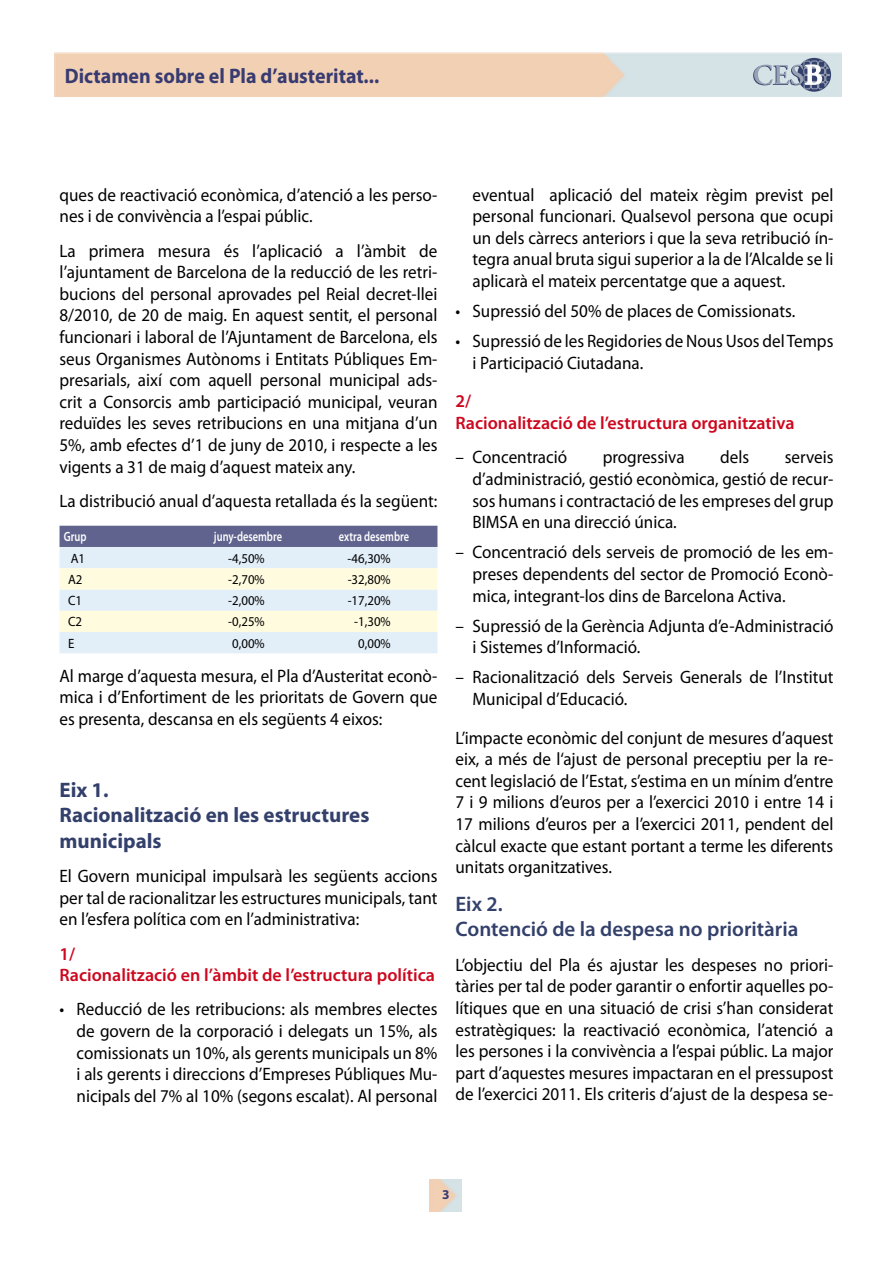
<style>
.page{position:relative;width:893px;height:1263px;background:#fff}
.page>*{position:absolute;margin:0;border:0;box-sizing:border-box;transform-origin:0 0}
.t1{font:700 21px/25.2px "Myriad";color:#33406b}
.t2{font:600 21px/25.2px "Myriad Pro";color:#33406b}
.t3{font:700 21px "Myriad Pro";color:#383b71;scale:.95 1}
.t4{font:18px/21.6px "Myriad Pro";color:#000;text-align:justify;scale:.95 1}
.t5{font:600 18px/21.6px "Myriad Pro";color:#cd071e}
.t6{font:13.5px "Myriad Pro";color:#000;scale:.95 1}
.t7{font:600 13.5px "Myriad Pro";color:#fff;scale:.77 1}
.t8{font:700 13.5px "Myriad";color:#383b71}
</style>
<div class="page">
<img style="left:430px;top:1179px;width:32px;height:32px">
<svg style="left:797px;top:58px;width:34px;height:34px"></svg>
<svg style="left:753px;top:61px;width:77px;height:28px;background:#a7b2c1"></svg>
<svg style="left:60px;top:526px;width:377px;height:127px;background:#d6dbdd"></svg>
<p class="t3" style="left:65px;top:62px;width:332px">Dictamen sobre el Pla d’austeritat...</p>
<p class="t4" style="left:60px;top:183px;width:399px">ques de reactivació econòmica, d’atenció a les perso&shy;nes i de convivència a l’espai públic.</p>
<p class="t4" style="left:60px;top:239px;width:399px">La primera mesura és l’aplicació a l’àmbit de l’ajuntament de Barcelona de la reducció de les retri&shy;bucions del personal aprovades pel Reial decret-llei 8/2010, de 20 de maig. En aquest sentit, el personal funcionari i laboral de l’Ajuntament de Barcelona, els seus Organismes Autònoms i Entitats Públiques Em&shy;presarials, així com aquell personal municipal ads&shy;crit a Consorcis amb participació municipal, veuran reduïdes les seves retribucions en una mitjana d’un 5%, amb efectes d’1 de juny de 2010, i respecte a les vigents a 31 de maig d’aquest mateix any.</p>
<p class="t4" style="left:60px;top:490px;width:399px">La distribució anual d’aquesta retallada és la següent:</p>
<p class="t7" style="left:64px;top:528px;width:31px">Grup</p>
<p class="t7" style="left:214px;top:528px;width:90px">juny-desembre</p>
<p class="t7" style="left:339px;top:528px;width:93px">extra desembre</p>
<p class="t6" style="left:71px;top:550px;width:17px">A1</p>
<p class="t6" style="left:228px;top:550px;width:40px">-4,50%</p>
<p class="t6" style="left:348px;top:550px;width:47px">-46,30%</p>
<p class="t6" style="left:68px;top:571px;width:17px">A2</p>
<p class="t6" style="left:228px;top:571px;width:40px">-2,70%</p>
<p class="t6" style="left:348px;top:571px;width:47px">-32,80%</p>
<p class="t6" style="left:68px;top:592px;width:16px">C1</p>
<p class="t6" style="left:228px;top:592px;width:40px">-2,00%</p>
<p class="t6" style="left:348px;top:592px;width:47px">-17,20%</p>
<p class="t6" style="left:68px;top:614px;width:16px">C2</p>
<p class="t6" style="left:228px;top:614px;width:40px">-0,25%</p>
<p class="t6" style="left:354px;top:614px;width:40px">-1,30%</p>
<p class="t6" style="left:68px;top:635px;width:8px">E</p>
<p class="t6" style="left:232px;top:635px;width:36px">0,00%</p>
<p class="t6" style="left:358px;top:635px;width:36px">0,00%</p>
<p class="t4" style="left:60px;top:664px;width:399px">Al marge d’aquesta mesura, el Pla d’Austeritat econò&shy;mica i d’Enfortiment de les prioritats de Govern que es presenta, descansa en els següents 4 eixos:</p>
<p class="t1" style="left:60px;top:778px;width:311px">Eix 1.<br>Racionalització en les estructures municipals</p>
<p class="t4" style="left:60px;top:865px;width:399px">El Govern municipal impulsarà les següents accions per tal de racionalitzar les estructures municipals, tant en l’esfera política com en l’administrativa:</p>
<p class="t5" style="left:60px;top:942px;width:377px">1/<br>Racionalització en l’àmbit de l’estructura política</p>
<p class="t4" style="left:77px;top:998px;width:381px;text-indent:-17px">• Reducció de les retribucions: als membres electes de govern de la corporació i delegats un 15%, als comissionats un 10%, als gerents municipals un 8% i als gerents i direccions d’Empreses Públiques Mu&shy;nicipals del 7% al 10% (segons escalat). Al personal</p>
<p class="t4" style="left:472px;top:183px;width:381px">eventual aplicació del mateix règim previst pel personal funcionari. Qualsevol persona que ocupi un dels càrrecs anteriors i que la seva retribució ín&shy;tegra anual bruta sigui superior a la de l’Alcalde se li aplicarà el mateix percentatge que a aquest.</p>
<p class="t4" style="left:455px;top:300px;width:359px">• Supressió del 50% de places de Comissionats.</p>
<p class="t4" style="left:472px;top:330px;width:381px;text-indent:-17px">• Supressió de les Regidories de Nous Usos del Temps i Participació Ciutadana.</p>
<p class="t5" style="left:455px;top:390px;width:341px">2/<br>Racionalització de l’estructura organitzativa</p>
<p class="t4" style="left:455px;top:446px;width:119px">– Concentració</p>
<p class="t4" style="left:603px;top:446px;width:88px">progressiva</p>
<p class="t4" style="left:720px;top:446px;width:32px">dels</p>
<p class="t4" style="left:472px;top:446px;width:381px;text-indent:312px">serveis d’administració, gestió econòmica, gestió de recur&shy;sos humans i contractació de les empreses del grup BIMSA en una direcció única.</p>
<p class="t4" style="left:472px;top:541px;width:381px;text-indent:-17px">– Concentració dels serveis de promoció de les em&shy;preses dependents del sector de Promoció Econò&shy;mica, integrant-los dins de Barcelona Activa.</p>
<p class="t4" style="left:472px;top:614px;width:381px;text-indent:-17px">– Supressió de la Gerència Adjunta d’e-Administració i Sistemes d’Informació.</p>
<p class="t4" style="left:472px;top:666px;width:381px;text-indent:-17px">– Racionalització dels Serveis Generals de l’Institut<br>Municipal d’Educació.</p>
<p class="t4" style="left:455px;top:726px;width:399px">L’impacte econòmic del conjunt de mesures d’aquest eix, a més de l‘ajust de personal preceptiu per la re&shy;cent legislació de l’Estat, s’estima en un mínim d’entre 7 i 9 milions d’euros per a l’exercici 2010 i entre 14 i 17 milions d’euros per a l’exercici 2011, pendent del càlcul exacte que estant portant a terme les diferents unitats organitzatives.</p>
<p class="t2" style="left:455px;top:891px;width:344px">Eix 2.<br>Contenció de la despesa no prioritària</p>
<p class="t4" style="left:455px;top:953px;width:399px">L’objectiu del Pla és ajustar les despeses no priori&shy;tàries per tal de poder garantir o enfortir aquelles po&shy;lítiques que en una situació de crisi s’han considerat estratègiques: la reactivació econòmica, l’atenció a les persones i la convivència a l’espai públic. La major part d’aquestes mesures impactaran en el pressupost de l’exercici 2011. Els criteris d’ajust de la despesa se-</p>
<p class="t8" style="left:442px;top:1188px;width:9px">3</p>
</div>
